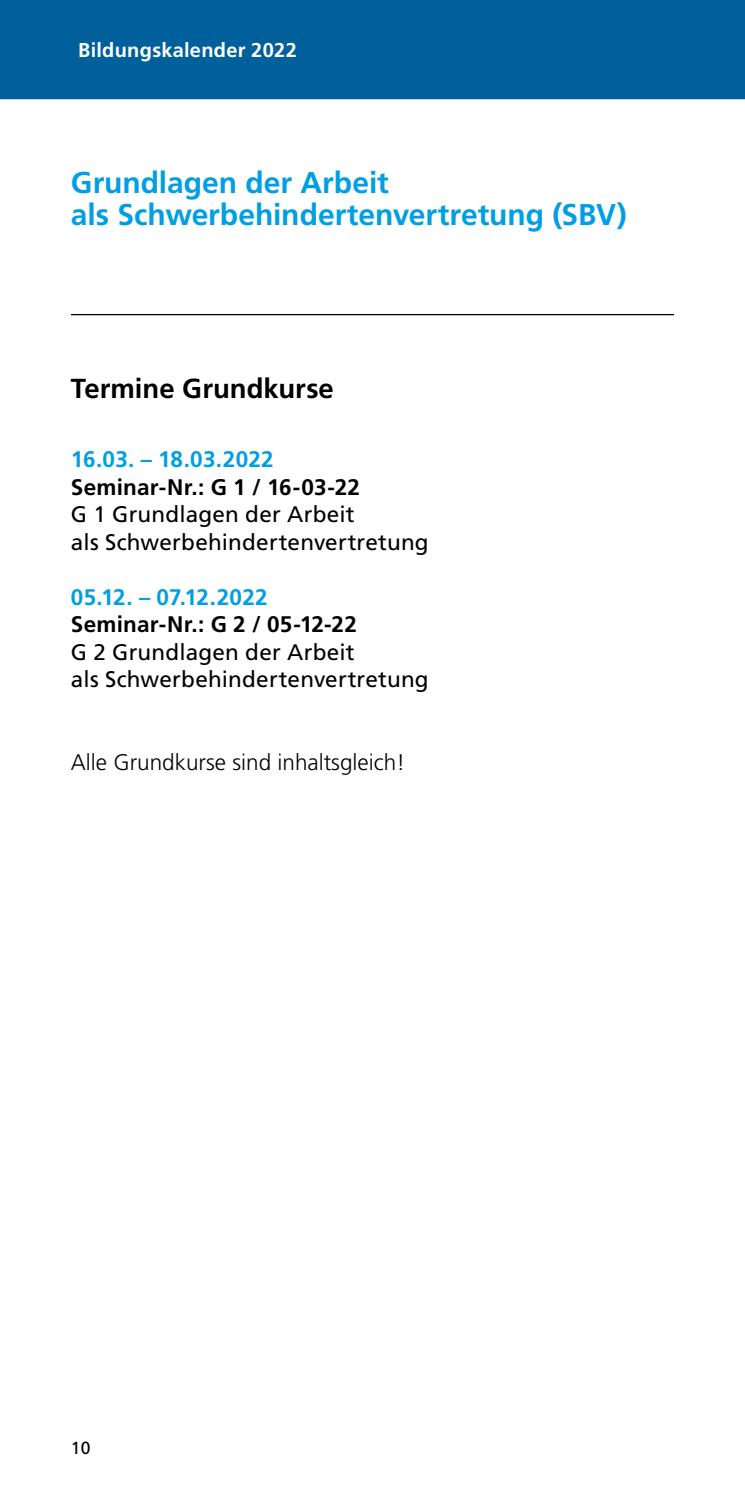
<style>
.page{position:relative;width:745px;height:1489px;background:#fff}
.page>*{position:absolute;margin:0;border:0;box-sizing:border-box;transform-origin:0 0}
.t1{font:700 30px/32.5px "Frutiger LT Pro";color:#009fe3}
.t2{font:700 27.5px "Frutiger LT Pro";color:#000}
.t3{font:22.5px/27.5px "Frutiger LT Pro";letter-spacing:.01em;color:#000}
.t4{font:700 22.5px "Frutiger LT Pro";letter-spacing:.01em;color:#000}
.t5{font:700 22.5px "Frutiger LT Pro";letter-spacing:.01em;color:#009fe3}
.t6{font:300 22.5px "Frutiger LT Pro";color:#000}
.t7{font:700 20px "Frutiger LT Pro";letter-spacing:.015em;color:#fff}
.t8{font:17.5px "Frutiger LT Pro";color:#000}
</style>
<div class="page">
<div style="left:0;top:0;width:744px;height:99px;background:#00609c"></div>
<hr style="left:71px;top:314px;width:602px;height:1px;background:#000">
<p class="t7" style="left:78px;top:38px;width:220px">Bildungskalender 2022</p>
<h1 class="t1" style="left:71px;top:166px;width:557px">Grundlagen der Arbeit<br>als Schwerbehindertenvertretung (SBV)</h1>
<p class="t2" style="left:71px;top:372px;width:264px">Termine Grundkurse</p>
<p class="t5" style="left:71px;top:446px;width:204px">16.03. – 18.03.2022</p>
<p class="t4" style="left:71px;top:473px;width:290px">Seminar-Nr.: G 1 / 16-03-22</p>
<p class="t3" style="left:71px;top:500px;width:359px">G 1 Grundlagen der Arbeit<br>als Schwerbehindertenvertretung</p>
<p class="t5" style="left:71px;top:583px;width:198px">05.12. – 07.12.2022</p>
<p class="t4" style="left:71px;top:611px;width:287px">Seminar-Nr.: G 2 / 05-12-22</p>
<p class="t3" style="left:71px;top:638px;width:359px">G 2 Grundlagen der Arbeit<br>als Schwerbehindertenvertretung</p>
<p class="t6" style="left:71px;top:748px;width:335px">Alle Grundkurse sind inhaltsgleich!</p>
<p class="t8" style="left:71px;top:1436px;width:21px">10</p>
</div>
